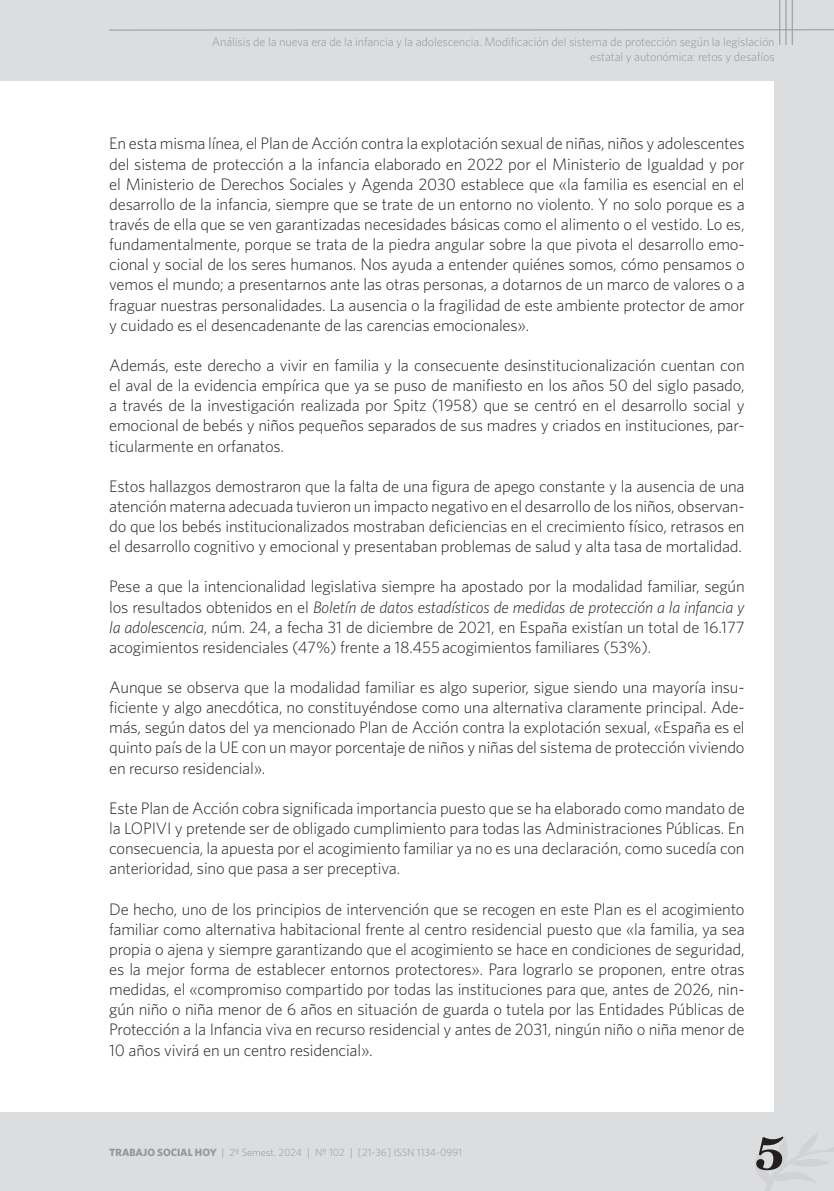
<style>
.page{position:relative;width:834px;height:1191px;background:#fff}
.page>*{position:absolute;margin:0;border:0;box-sizing:border-box;transform-origin:0 0}
.t1{font:700 52.5px "Miller Text";color:#231f20}
.t2{font:300 16.62px/20.1px "Whitney";letter-spacing:-.01em;color:#231f20;text-align:justify}
.t3{font:300 12.25px/14.7px "Whitney";letter-spacing:-.01em;color:#939598;text-align:right}
.t4{font:300 10.5px "Whitney";color:#939598}
.s1{font-style:italic}
.s2{font-weight:700}
.s3{font-family:"Miller Text";font-weight:400}
</style>
<div class="page">
<div style="left:0;top:0;width:833px;height:1191px;background:#dcdddf"></div>
<div style="left:0;top:81px;width:774px;height:1030px;background:#fff"></div>
<svg style="left:755px;top:1133px;width:78px;height:58px"></svg>
<hr style="left:791px;top:0;width:1px;height:45px;background:#939598">
<hr style="left:779px;top:0;width:1px;height:45px;background:#939598">
<hr style="left:785px;top:0;width:1px;height:45px;background:#939598">
<hr style="left:109px;top:29px;width:724px;height:1px;background:#939598">
<p class="t3" style="left:212px;top:34px;width:564px">Análisis de la nueva era de la infancia y la adolescencia. Modificación del sistema de protección según la legislación estatal y autonómica: retos y desafíos</p>
<p class="t2" style="left:109px;top:133px;width:637px">En esta misma línea, el Plan de Acción contra la explotación sexual de niñas, niños y adolescentes del sistema de protección a la infancia elaborado en 2022 por el Ministerio de Igualdad y por el Ministerio de Derechos Sociales y Agenda 2030 establece que «la familia es esencial en el desarrollo de la infancia, siempre que se trate de un entorno no violento. Y no solo porque es a través de ella que se ven garantizadas necesidades básicas como el alimento o el vestido. Lo es, fundamentalmente, porque se trata de la piedra angular sobre la que pivota el desarrollo emo&shy;cional y social de los seres humanos. Nos ayuda a entender quiénes somos, cómo pensamos o vemos el mundo; a presentarnos ante las otras personas, a dotarnos de un marco de valores o a fraguar nuestras personalidades. La ausencia o la fragilidad de este ambiente protector de amor y cuidado es el desencadenante de las carencias emocionales».</p>
<p class="t2" style="left:109px;top:354px;width:637px">Además, este derecho a vivir en familia y la consecuente desinstitucionalización cuentan con el aval de la evidencia empírica que ya se puso de manifiesto en los años 50 del siglo pasado, a través de la investigación realizada por Spitz (1958) que se centró en el desarrollo social y emocional de bebés y niños pequeños separados de sus madres y criados en instituciones, par&shy;ticularmente en orfanatos.</p>
<p class="t2" style="left:109px;top:475px;width:636px">Estos hallazgos demostraron que la falta de una figura de apego constante y la ausencia de una atención materna adecuada tuvieron un impacto negativo en el desarrollo de los niños, observan&shy;do que los bebés institucionalizados mostraban deficiencias en el crecimiento físico, retrasos en el desarrollo cognitivo y emocional y presentaban problemas de salud y alta tasa de mortalidad.</p>
<p class="t2" style="left:109px;top:576px;width:637px">Pese a que la intencionalidad legislativa siempre ha apostado por la modalidad familiar, según los resultados obtenidos en el <span class="s1">Boletín de datos estadísticos de medidas de protección a la infancia y la adolescencia</span>, núm. 24, a fecha 31 de diciembre de 2021, en España existían un total de 16.177 acogimientos residenciales (47%) frente a 18.455acogimientos familiares (53%).</p>
<p class="t2" style="left:109px;top:676px;width:637px">Aunque se observa que la modalidad familiar es algo superior, sigue siendo una mayoría insu&shy;ficiente y algo anecdótica, no constituyéndose como una alternativa claramente principal. Ade&shy;más, según datos del ya mencionado Plan de Acción contra la explotación sexual, «España es el quinto país de la UE con un mayor porcentaje de niños y niñas del sistema de protección viviendo en recurso residencial».</p>
<p class="t2" style="left:109px;top:797px;width:637px">Este Plan de Acción cobra significada importancia puesto que se ha elaborado como mandato de la LOPIVI y pretende ser de obligado cumplimiento para todas las Administraciones Públicas. En consecuencia, la apuesta por el acogimiento familiar ya no es una declaración, como sucedía con anterioridad, sino que pasa a ser preceptiva.</p>
<p class="t2" style="left:109px;top:898px;width:637px">De hecho, uno de los principios de intervención que se recogen en este Plan es el acogimiento familiar como alternativa habitacional frente al centro residencial puesto que «la familia, ya sea propia o ajena y siempre garantizando que el acogimiento se hace en condiciones de seguridad, es la mejor forma de establecer entornos protectores». Para lograrlo se proponen, entre otras medidas, el «compromiso compartido por todas las instituciones para que, antes de 2026, nin&shy;gún niño o niña menor de 6 años en situación de guarda o tutela por las Entidades Públicas de Protección a la Infancia viva en recurso residencial y antes de 2031, ningún niño o niña menor de 10 años vivirá en un centro residencial».</p>
<p class="t4" style="left:109px;top:1145px;width:354px"><span class="s2">TRABAJO SOCIAL HOY</span> <span class="s3">|</span> 2º Semest. 2024 <span class="s3">|</span> Nº 102 <span class="s3">|</span> [21-36] ISSN 1134-0991</p>
<h1 class="t1" style="left:754px;top:1120px;width:31px">5</h1>
</div>
